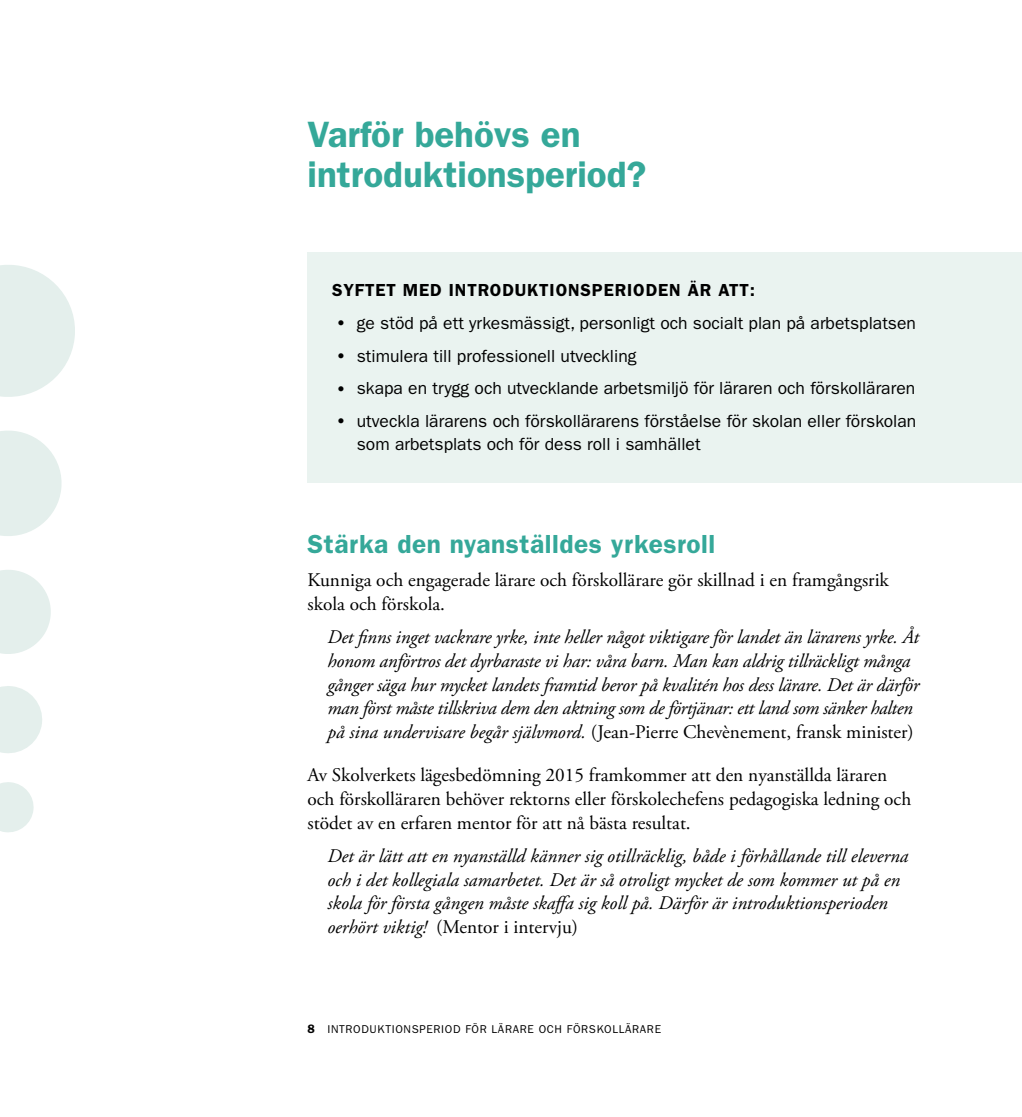
<style>
.page{position:relative;width:1022px;height:1117px;background:#fff}
.page>*{position:absolute;margin:0;border:0;box-sizing:border-box;transform-origin:0 0}
.t1{font:600 36.75px/40.2px "Franklin Gothic LT";color:#35a899}
.t2{font:600 26.25px "Franklin Gothic LT";letter-spacing:.02em;color:#35a899}
.t3{font:italic 19.25px/23.6px "Adobe Garamond Pro";letter-spacing:-.01em;color:#000}
.t4{font:19.25px/23.6px "Adobe Garamond Pro";color:#000}
.t5{font:17.5px/22.8px "Franklin Gothic LT";color:#000}
.t6{font:600 17.5px "Franklin Gothic LT";letter-spacing:.05em;color:#000}
.t7{font:11.38px "Franklin Gothic LT";letter-spacing:.06em;color:#000}
.s1{font-size:29.75px}
.s2{font-style:normal}
.s3{font-weight:600;font-size:12.25px}
</style>
<div class="page">
<div style="left:308px;top:252px;width:714px;height:230px;background:#eaf3f0"></div>
<svg style="left:0;top:686px;width:42px;height:67px"></svg>
<svg style="left:0;top:782px;width:34px;height:50px"></svg>
<svg style="left:0;top:570px;width:51px;height:84px"></svg>
<svg style="left:0;top:430px;width:62px;height:106px"></svg>
<svg style="left:0;top:265px;width:75px;height:132px"></svg>
<h1 class="t1" style="left:308px;top:114px;width:340px">Varför behövs en introduktionsperiod?</h1>
<p class="t6" style="left:332px;top:280px;width:425px">SYFTET MED INTRODUKTIONSPERIODEN ÄR ATT:</p>
<p class="t5" style="left:332px;top:311px;width:585px"><span class="s1">•</span> ge stöd på ett yrkesmässigt, personligt och socialt plan på arbetsplatsen</p>
<p class="t5" style="left:332px;top:344px;width:306px"><span class="s1">•</span> stimulera till professionell utveckling</p>
<p class="t5" style="left:332px;top:377px;width:585px"><span class="s1">•</span> skapa en trygg och utvecklande arbetsmiljö för läraren och förskolläraren</p>
<p class="t5" style="left:357px;top:409px;width:561px;text-indent:-25px"><span class="s1">•</span> utveckla lärarens och förskollärarens förståelse för skolan eller förskolan som arbetsplats och för dess roll i samhället</p>
<h2 class="t2" style="left:308px;top:528px;width:409px">Stärka den nyanställdes yrkesroll</h2>
<p class="t4" style="left:308px;top:568px;width:583px">Kunniga och engagerade lärare och förskollärare gör skillnad i en framgångsrik skola och förskola.</p>
<p class="t3" style="left:327px;top:625px;width:593px">Det finns inget vackrare yrke, inte heller något viktigare för landet än lärarens yrke. Åt honom anförtros det dyrbaraste vi har: våra barn. Man kan aldrig tillräckligt många gånger säga hur mycket landets framtid beror på kvalitén hos dess lärare. Det är därför man först måste tillskriva dem den aktning som de förtjänar: ett land som sänker halten på sina undervisare begår självmord. <span class="s2">(Jean-Pierre Chevènement, fransk minister)</span></p>
<p class="t4" style="left:308px;top:764px;width:605px">Av Skolverkets lägesbedömning 2015 framkommer att den nyanställda läraren och förskolläraren behöver rektorns eller förskolechefens pedagogiska ledning och stödet av en erfaren mentor för att nå bästa resultat.</p>
<p class="t3" style="left:327px;top:844px;width:583px">Det är lätt att en nyanställd känner sig otillräcklig, både i förhållande till eleverna och i det kollegiala samarbetet. Det är så otroligt mycket de som kommer ut på en skola för första gången måste skaffa sig koll på. Därför är introduktionsperioden oerhört viktig! <span class="s2">(Mentor i intervju)</span></p>
<p class="t7" style="left:308px;top:1022px;width:355px"><span class="s3">8</span> INTRODUKTIONSPERIOD FÖR LÄRARE OCH FÖRSKOLLÄRARE</p>
</div>
